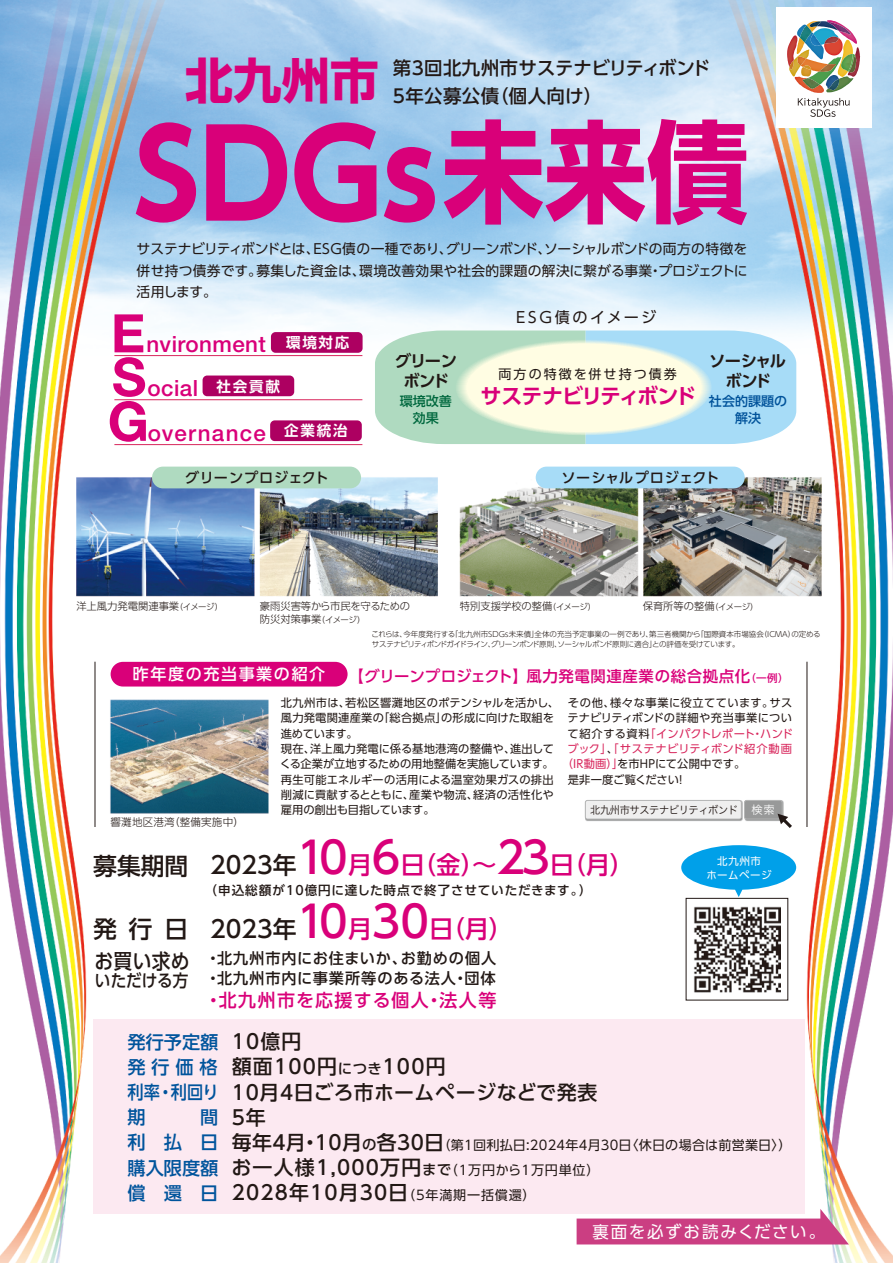
<style>
.page{position:relative;width:893px;height:1263px;background:#fff}
.page>*{position:absolute;margin:0;border:0;box-sizing:border-box;transform-origin:0 0}
.t1{font:700 119.85px "UD Shin Go Pro";color:#d90079;scale:.92 1}
.t2{font:700 110.7px "UD Shin Go Pro";color:#d90079;scale:.92 1}
.t3{font:700 54.6px "Helvetica Neue LT Std";color:#d90079}
.t4{font:700 53.1px "Helvetica Neue LT Std";color:#d90079}
.t5{font:700 48.45px "UD Shin Go Pro";color:#d90079}
.t6{font:500 24.45px "UD Shin Go Pro";color:#d90079}
.t7{font:500 23.85px "UD Shin Go Pro";color:#221815}
.t8{font:500 22.35px "Helvetica Neue LT Std";letter-spacing:.02em;color:#d90079}
.t9{font:500 22.35px "Helvetica Neue LT Std";letter-spacing:.055em;color:#d90079}
.t10{font:700 21px "UD Shin Go Pro De";letter-spacing:-.06em;color:#d90079}
.t11{font:500 20.7px "UD Shin Go Pro";letter-spacing:.015em;color:#221815;scale:.91 1}
.t12{font:500 19.95px/25.2px "UD Shin Go Pro";letter-spacing:.045em;color:#221815}
.t13{font:500 18.45px "UD Shin Go Pro";letter-spacing:-.005em;color:#221815}
.t14{font:500 18.45px "UD Shin Go Pro";letter-spacing:.02em;color:#221815}
.t15{font:500 18.15px/25.2px "UD Shin Go Pro";color:#00549c;text-align:justify}
.t16{font:500 18px "UD Shin Go Pro";letter-spacing:.08em;color:#d90079}
.t17{font:500 17.25px "UD Shin Go Pro";color:#221815;scale:.91 1}
.t18{font:16.5px "UD Shin Go Pro";letter-spacing:.095em;color:#fff}
.t19{font:700 16.2px/19.5px "UD Shin Go Pro De";letter-spacing:-.075em;color:#221815;text-align:center}
.t20{font:500 16.05px "UD Shin Go Pro";letter-spacing:.1em;color:#fff}
.t21{font:500 15.45px "UD Shin Go Pro";letter-spacing:.04em;color:#d90079}
.t22{font:500 15.15px/19.5px "UD Shin Go Pro";letter-spacing:.06em;color:#221815}
.t23{font:15.15px "UD Shin Go Pro";letter-spacing:.165em;color:#221815}
.t24{font:700 14.55px "UD Shin Go Pro De";letter-spacing:.12em;color:#fff}
.t25{font:500 14.1px "UD Shin Go Pro";letter-spacing:.02em;color:#221815}
.t26{font:13.8px/21.5px "UD Shin Go Pro";letter-spacing:.005em;color:#221815}
.t27{font:13.05px/25.2px "UD Shin Go Pro";letter-spacing:.02em;color:#221815}
.t28{font:13.05px "UD Shin Go Pro";letter-spacing:.16em;color:#221815}
.t29{font:500 13.05px/17.4px "UD Shin Go Pro";color:#00529a;text-align:center}
.t30{font:500 13.05px/17.4px "UD Shin Go Pro";color:#00683e;text-align:center}
.t31{font:500 12.6px "UD Shin Go Pro";letter-spacing:.07em;color:#221815}
.t32{font:11.25px/15.3px "UD Shin Go Pro";letter-spacing:.015em;color:#221815}
.t33{font:11.25px "UD Shin Go Pro";letter-spacing:.02em;color:#d8265c}
.t34{font:11.25px "UD Shin Go Pro";letter-spacing:.045em;color:#221815}
.t35{font:11.25px "UD Shin Go Pro";letter-spacing:-.005em;color:#221815}
.t36{font:10.65px "Hira Kaku Pro W3";letter-spacing:-.04em;color:#221815;scale:.96 1}
.t37{font:300 10.5px "UD Shin Go Pro";letter-spacing:.02em;color:#221815}
.t38{font:10.5px/13.5px "UD Shin Go Pro";letter-spacing:.05em;color:#fff;text-align:center}
.t39{font:300 10.35px/13.2px "UD Shin Go Pro";color:#221815}
.t40{font:300 7.5px/10.5px "UD Shin Go Pro";letter-spacing:-.02em;color:#221815}
.s1{font-size:8.4px}
.s2{font-size:10.5px}
.s3{color:#221815}
.s4{color:#d8265c}
.s5{font-size:11.4px;color:#fff}
.s6{font-size:23.85px;color:#221815}
.s7{font-size:43.5px}
.s8{font-size:43.5px;color:#d90079}
.s9{font-size:24.45px;color:#d90079}
.s10{font-size:14.4px}
.s11{font-weight:500;font-size:19.95px}
.s12{font-weight:500;font-size:14.4px}
.s13{font-weight:400;font-size:13.05px}
</style>
<div class="page">
<img style="left:0;top:0;width:893px;height:1263px">
<div style="left:93px;top:1019px;width:712px;height:195px;background:#fce9f1"></div>
<hr style="left:95px;top:662px;width:1px;height:165px;background:#221815">
<hr style="left:807px;top:662px;width:1px;height:165px;background:#221815">
<svg style="left:375px;top:330px;width:421px;height:114px;background:#cde9e0"></svg>
<svg style="left:577px;top:1209px;width:272px;height:35px"></svg>
<div style="left:111px;top:662px;width:237px;height:24px;background:#d90079;border-radius:12px"></div>
<div style="left:776px;top:7px;width:95px;height:121px;background:#fff"></div>
<img style="left:787px;top:20px;width:73px;height:97px">
<img style="left:800px;top:25px;width:12px;height:17px">
<div style="left:585px;top:801px;width:157px;height:20px;background:#a2a3a3;border-radius:2px"></div>
<svg style="left:745px;top:800px;width:39px;height:21px"></svg>
<div style="left:745px;top:800px;width:38px;height:21px;background:#b7b8b8;border-radius:2px"></div>
<div style="left:745px;top:801px;width:38px;height:20px;background:#abacac;border-radius:2px"></div>
<div style="left:745px;top:801px;width:38px;height:19px;background:#a2a3a3;border-radius:2px"></div>
<div style="left:585px;top:800px;width:156px;height:19px;background:#efefef;border-radius:2px"></div>
<div style="left:585px;top:800px;width:157px;height:19px;border:1px solid #b5b6b6;border-radius:2px"></div>
<div style="left:744px;top:800px;width:38px;height:19px;background:#989999;border-radius:2px"></div>
<div style="left:744px;top:800px;width:38px;height:19px;border:1px solid #b5b6b6;border-radius:2px"></div>
<svg style="left:777px;top:814px;width:15px;height:14px"></svg>
<hr style="left:114px;top:355px;width:248px;height:1px;background:#d8265c">
<hr style="left:114px;top:399px;width:248px;height:1px;background:#d8265c">
<hr style="left:114px;top:444px;width:248px;height:1px;background:#d8265c">
<div style="left:271px;top:332px;width:92px;height:21px;background:#ad0061;border-radius:5px"></div>
<div style="left:203px;top:375px;width:91px;height:21px;background:#ad0061;border-radius:5px"></div>
<div style="left:270px;top:420px;width:92px;height:21px;background:#ad0061;border-radius:5px"></div>
<div style="left:536px;top:467px;width:209px;height:21px;background:#a7dcf7;border-radius:11px"></div>
<div style="left:152px;top:467px;width:209px;height:21px;background:#afdac0;border-radius:11px"></div>
<svg style="left:681px;top:845px;width:115px;height:52px"></svg>
<img style="left:694px;top:906px;width:86px;height:87px">
<h3 class="t5" style="left:185px;top:41px;width:195px">北九州市</h3>
<h3 class="t13" style="left:393px;top:53px;width:319px">第3回北九州市サステナビリティボンド</h3>
<h3 class="t14" style="left:393px;top:81px;width:211px">5年公募公債（個人向け）</h3>
<h1 class="t1" style="left:134px;top:77px;width:331px">SDGs</h1>
<p class="t26" style="left:137px;top:238px;width:612px">サステナビリティボンドとは、ESG債の一種であり、グリーンボンド、ソーシャルボンドの両方の特徴を</p>
<h2 class="t2" style="left:442px;top:82px;width:335px">未来債</h2>
<p class="t26" style="left:137px;top:259px;width:612px">併せ持つ債券です。募集した資金は、環境改善効果や社会的課題の解決に繋がる事業・プロジェクトに活用します。</p>
<h3 class="t4" style="left:111px;top:301px;width:36px">E</h3>
<h3 class="t8" style="left:146px;top:331px;width:121px">nvironment</h3>
<p class="t24" style="left:286px;top:331px;width:65px">環境対応</p>
<h3 class="t4" style="left:112px;top:344px;width:36px">S</h3>
<h3 class="t8" style="left:147px;top:375px;width:52px">ocial</h3>
<p class="t24" style="left:217px;top:374px;width:65px">社会貢献</p>
<h3 class="t3" style="left:108px;top:388px;width:43px">G</h3>
<h3 class="t9" style="left:148px;top:420px;width:119px">overnance</h3>
<p class="t24" style="left:284px;top:419px;width:65px">企業統治</p>
<p class="t25" style="left:185px;top:466px;width:145px">グリーンプロジェクト</p>
<h3 class="t19" style="left:395px;top:351px;width:63px">グリーンボンド</h3>
<p class="t30" style="left:400px;top:392px;width:54px">環境改善効果</p>
<h3 class="t23" style="left:516px;top:305px;width:142px">ESG債のイメージ</h3>
<p class="t28" style="left:498px;top:363px;width:180px">両方の特徴を併せ持つ債券</p>
<h3 class="t10" style="left:480px;top:379px;width:217px">サステナビリティボンド</h3>
<h3 class="t19" style="left:709px;top:351px;width:78px">ソーシャルボンド</h3>
<p class="t29" style="left:709px;top:392px;width:80px">社会的課題の解決</p>
<p class="t25" style="left:561px;top:466px;width:159px">ソーシャルプロジェクト</p>
<p class="t39" style="left:76px;top:599px;width:148px">洋上風力発電関連事業<span class="s1">（イメージ）</span></p>
<p class="t39" style="left:260px;top:599px;width:152px">豪雨災害等から市民を守るための防災対策事業<span class="s1">（イメージ）</span></p>
<p class="t39" style="left:460px;top:599px;width:138px">特別支援学校の整備<span class="s1">（イメージ）</span></p>
<p class="t39" style="left:643px;top:599px;width:117px">保育所等の整備<span class="s1">（イメージ）</span></p>
<p class="t40" style="left:372px;top:628px;width:451px">これらは、今年度発行する「北九州市SDGs未来債」全体の充当予定事業の一例であり、第三者機関から「国際資本市場協会（ICMA）の定めるサステナビリティボンドガイドライン、グリーンボンド原則、ソーシャルボンド原則に適合」との評価を受けています。</p>
<h3 class="t20" style="left:133px;top:661px;width:194px">昨年度の充当事業の紹介</h3>
<h3 class="t21" style="left:349px;top:664px;width:441px">【グリーンプロジェクト】風力発電関連産業の総合拠点化<span class="s2">（一例）</span></h3>
<p class="t37" style="left:111px;top:813px;width:135px">響灘地区港湾（整備実施中）</p>
<p class="t32" style="left:280px;top:695px;width:281px">北九州市は、若松区響灘地区のポテンシャルを活かし、風力発電関連産業の「総合拠点」の形成に向けた取組を進めています。<br>現在、洋上風力発電に係る基地港湾の整備や、進出してくる企業が立地するための用地整備を実施しています。再生可能エネルギーの活用による温室効果ガスの排出削減に貢献するとともに、産業や物流、経済の活性化や雇用の創出も目指しています。</p>
<p class="t34" style="left:568px;top:694px;width:226px">その他、様々な事業に役立てています。サス</p>
<p class="t32" style="left:567px;top:710px;width:226px">テナビリティボンドの詳細や充当事業につい</p>
<p class="t33" style="left:568px;top:724px;width:227px"><span class="s3">て紹介する資料</span>「インパクトレポート・ハンド</p>
<p class="t33" style="left:567px;top:740px;width:226px">ブック」<span class="s3">、</span>「サステナビリティボンド紹介動画</p>
<p class="t32" style="left:562px;top:756px;width:185px"><span class="s4">（IR動画）」</span>を市HPにて公開中です。</p>
<p class="t35" style="left:568px;top:770px;width:120px">是非一度ご覧ください！</p>
<p class="t36" style="left:590px;top:801px;width:194px">北九州市サステナビリティボンド <span class="s5">検索</span></p>
<h3 class="t6" style="left:93px;top:845px;width:542px"><span class="s6">募集期間 2023年</span><span class="s7">10</span>月<span class="s7">6</span>日（金）～<span class="s7">23</span>日（月）</h3>
<h3 class="t7" style="left:93px;top:909px;width:422px">発行日 2023年<span class="s8">10</span><span class="s9">月</span><span class="s8">30</span><span class="s9">日（月）</span></h3>
<h3 class="t22" style="left:205px;top:948px;width:293px">・北九州市内にお住まいか、お勤めの個人・北九州市内に事業所等のある法人・団体</h3>
<h3 class="t16" style="left:204px;top:986px;width:293px">・北九州市を応援する個人・法人等</h3>
<p class="t31" style="left:204px;top:880px;width:389px">（申込総額が10億円に達した時点で終了させていただきます。）</p>
<h3 class="t11" style="left:95px;top:944px;width:106px">お買い求め</h3>
<h3 class="t17" style="left:95px;top:966px;width:104px">いただける方</h3>
<p class="t38" style="left:706px;top:854px;width:67px">北九州市<br>ホームページ</p>
<h3 class="t15" style="left:128px;top:1029px;width:92px">発行予定額発行価格利率・利回り</h3>
<h3 class="t15" style="left:128px;top:1129px;width:92px">利　払　日購入限度額償　還　日</h3>
<h3 class="t12" style="left:232px;top:1028px;width:367px">10億円<br>額面100円<span class="s10">につき</span>100円<br>10月4日ごろ市ホームページなどで発表<br>5年</h3>
<p class="t27" style="left:232px;top:1132px;width:562px"><span class="s11">毎年4月・10月</span><span class="s12">の</span><span class="s11">各30日</span>（第1回利払日:2024年4月30日〈休日の場合は前営業日〉）<span class="s11">お一人様1,000万円</span><span class="s12">まで</span>（1万円から1万円単位）</p>
<h3 class="t12" style="left:232px;top:1179px;width:305px">2028年10月30日<span class="s13">（5年満期一括償還）</span></h3>
<h3 class="t18" style="left:592px;top:1218px;width:234px">裏面を必ずお読みください。</h3>
</div>
